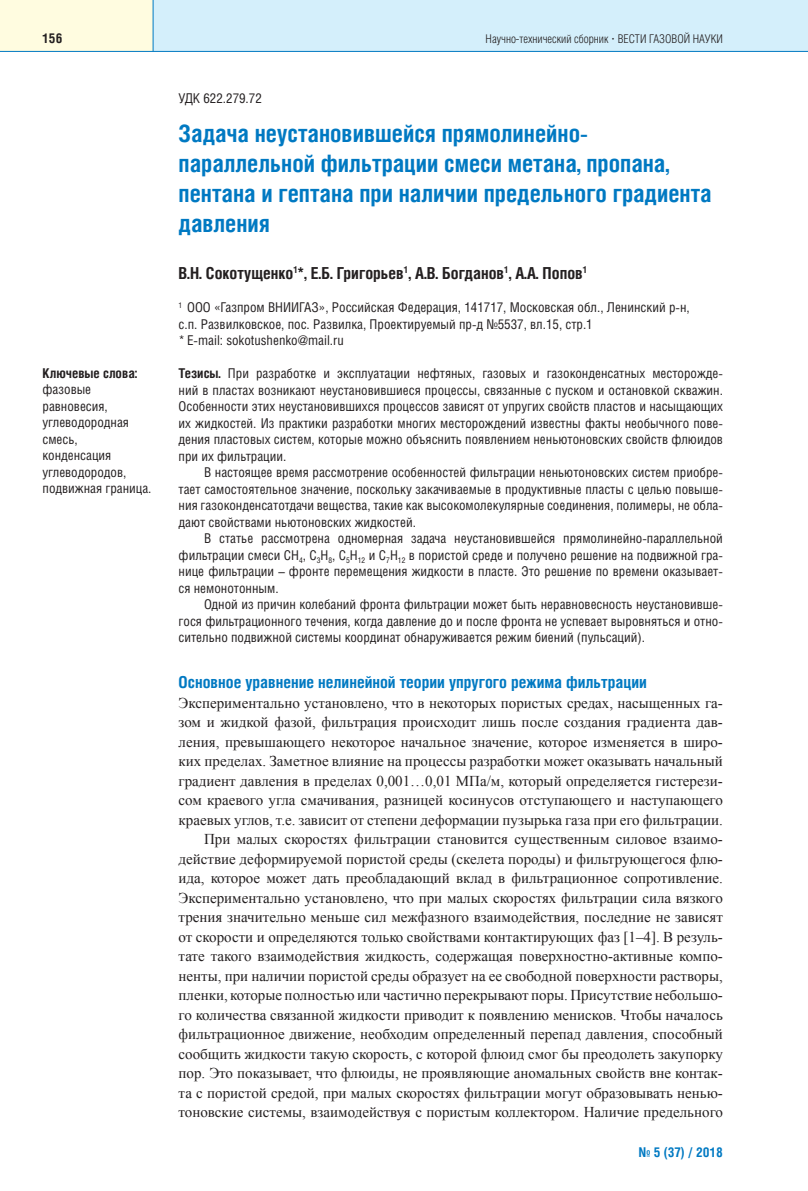
<style>
.page{position:relative;width:808px;height:1191px;background:#fff}
.page>*{position:absolute;margin:0;border:0;box-sizing:border-box;transform-origin:0 0}
.t1{font:700 24px/30px "Helios Cond";color:#0079c2}
.t2{font:700 16.5px "Helios Cond";color:#231f20}
.t3{font:700 16.5px "Helios Cond";color:#0079c2}
.t4{font:15px/19.5px "Times New Roman";color:#231f20;text-align:right}
.t5{font:13.5px/16.5px "Helios Cond";color:#231f20;text-align:justify}
.t6{font:700 13.5px "Helios Cond";color:#231f20}
.t7{font:700 13.5px "Helios Cond";color:#0079c2}
.t8{font:300 12px "Helios Cond";color:#231f20}
.s1{font-family:"Times New Roman";font-weight:700}
.s2{font-weight:700}
</style>
<div class="page">
<div style="left:140px;top:0;width:668px;height:51px;background:#d4effb"></div>
<div style="left:0;top:0;width:153px;height:51px;background:#fffce0"></div>
<hr style="left:0;top:51px;width:808px;height:1px;background:#0079c2">
<hr style="left:153px;top:0;width:1px;height:51px;background:#0079c2">
<p class="t6" style="left:43px;top:33px;width:21px">156</p>
<p class="t8" style="left:486px;top:34px;width:239px">Научно-технический сборник <span class="s1">·</span> ВЕСТИ ГАЗОВОЙ НАУКИ</p>
<p class="t6" style="left:43px;top:368px;width:96px">Ключевые слова:</p>
<p class="t5" style="left:43px;top:382px;width:111px;text-align:left">фазовые равновесия, углеводородная смесь,<br>конденсация углеводородов, подвижная граница.</p>
<p class="t5" style="left:179px;top:91px;width:85px">УДК 622.279.72</p>
<h1 class="t1" style="left:179px;top:121px;width:535px">Задача неустановившейся прямолинейно&shy;параллельной фильтрации смеси метана, пропана, пентана и гептана при наличии предельного градиента давления</h1>
<p class="t2" style="left:179px;top:267px;width:410px">В.Н. Сокотущенко<sup>1</sup>*, Е.Б. Григорьев<sup>1</sup>, А.В. Богданов<sup>1</sup>, А.А. Попов<sup>1</sup></p>
<p class="t5" style="left:179px;top:300px;width:513px;text-align:left"><sup>1</sup> ООО «Газпром ВНИИГАЗ», Российская Федерация, 141717, Московская обл., Ленинский р-н, с.п. Развилковское, пос. Развилка, Проектируемый пр-д №5537, вл.15, стр.1<br>* E-mail: sokotushenko@mail.ru</p>
<p class="t5" style="left:179px;top:366px;width:546px"><span class="s2">Тезисы.</span> При разработке и эксплуатации нефтяных, газовых и газоконденсатных месторожде&shy;ний в пластах возникают неустановившиеся процессы, связанные с пуском и остановкой скважин.<br>Особенности этих неустановившихся процессов зависят от упругих свойств пластов и насыщающих их жидкостей. Из практики разработки многих месторождений известны факты необычного пове&shy;дения пластовых систем, которые можно объяснить появлением неньютоновских свойств флюидов при их фильтрации.</p>
<p class="t5" style="left:179px;top:465px;width:546px;text-indent:26px">В настоящее время рассмотрение особенностей фильтрации неньютоновских систем приобре&shy;тает самостоятельное значение, поскольку закачиваемые в продуктивные пласты с целью повыше&shy;ния газоконденсатотдачи вещества, такие как высокомолекулярные соединения, полимеры, не обла&shy;дают свойствами ньютоновских жидкостей.</p>
<p class="t5" style="left:179px;top:531px;width:546px;text-indent:26px">В статье рассмотрена одномерная задача неустановившейся прямолинейно-параллельной фильтрации смеси СН<sub>4</sub>, С<sub>3</sub>Н<sub>8</sub>, С<sub>5</sub>Н<sub>12</sub> и С<sub>7</sub>Н<sub>12</sub> в пористой среде и получено решение на подвижной гра&shy;нице фильтрации – фронте перемещения жидкости в пласте. Это решение по времени оказывает&shy;ся немонотонным.</p>
<p class="t5" style="left:179px;top:597px;width:546px;text-indent:26px">Одной из причин колебаний фронта фильтрации может быть неравновесность неустановивше&shy;гося фильтрационного течения, когда давление до и после фронта не успевает выровняться и отно&shy;сительно подвижной системы координат обнаруживается режим биений (пульсаций).</p>
<p class="t3" style="left:179px;top:676px;width:470px">Основное уравнение нелинейной теории упругого режима фильтрации</p>
<p class="t4" style="left:179px;top:693px;width:546px">Экспериментально установлено, что в некоторых пористых средах, насыщенных га&shy;зом и жидкой фазой, фильтрация происходит лишь после создания градиента дав&shy;ления, превышающего некоторое начальное значение, которое изменяется в широ&shy;ких пределах. Заметное влияние на процессы разработки может оказывать начальный градиент давления в пределах 0,001…0,01 МПа/м, который определяется гистерези&shy;сом краевого угла смачивания, разницей косинусов отступающего и наступающего краевых углов, т.е. зависит от степени деформации пузырька газа при его фильтрации.<br>При малых скоростях фильтрации становится существенным силовое взаимо&shy;действие деформируемой пористой среды (скелета породы) и фильтрующегося флю&shy;ида, которое может дать преобладающий вклад в фильтрационное сопротивление.<br>Экспериментально установлено, что при малых скоростях фильтрации сила вязкого трения значительно меньше сил межфазного взаимодействия, последние не зависят от скорости и определяются только свойствами контактирующих фаз [1–4]. В резуль&shy;тате такого взаимодействия жидкость, содержащая поверхностно-активные компо&shy;ненты, при наличии пористой среды образует на ее свободной поверхности растворы, пленки, которые полностью или частично перекрывают поры. Присутствие небольшо&shy;го количества связанной жидкости приводит к появлению менисков. Чтобы началось фильтрационное движение, необходим определенный перепад давления, способный сообщить жидкости такую скорость, с которой флюид смог бы преодолеть закупорку пор. Это показывает, что флюиды, не проявляющие аномальных свойств вне контак&shy;та с пористой средой, при малых скоростях фильтрации могут образовывать ненью&shy;тоновские системы, взаимодействуя с пористым коллектором. Наличие предельного</p>
<p class="t7" style="left:639px;top:1147px;width:85px">№ 5 (37) / 2018</p>
</div>
